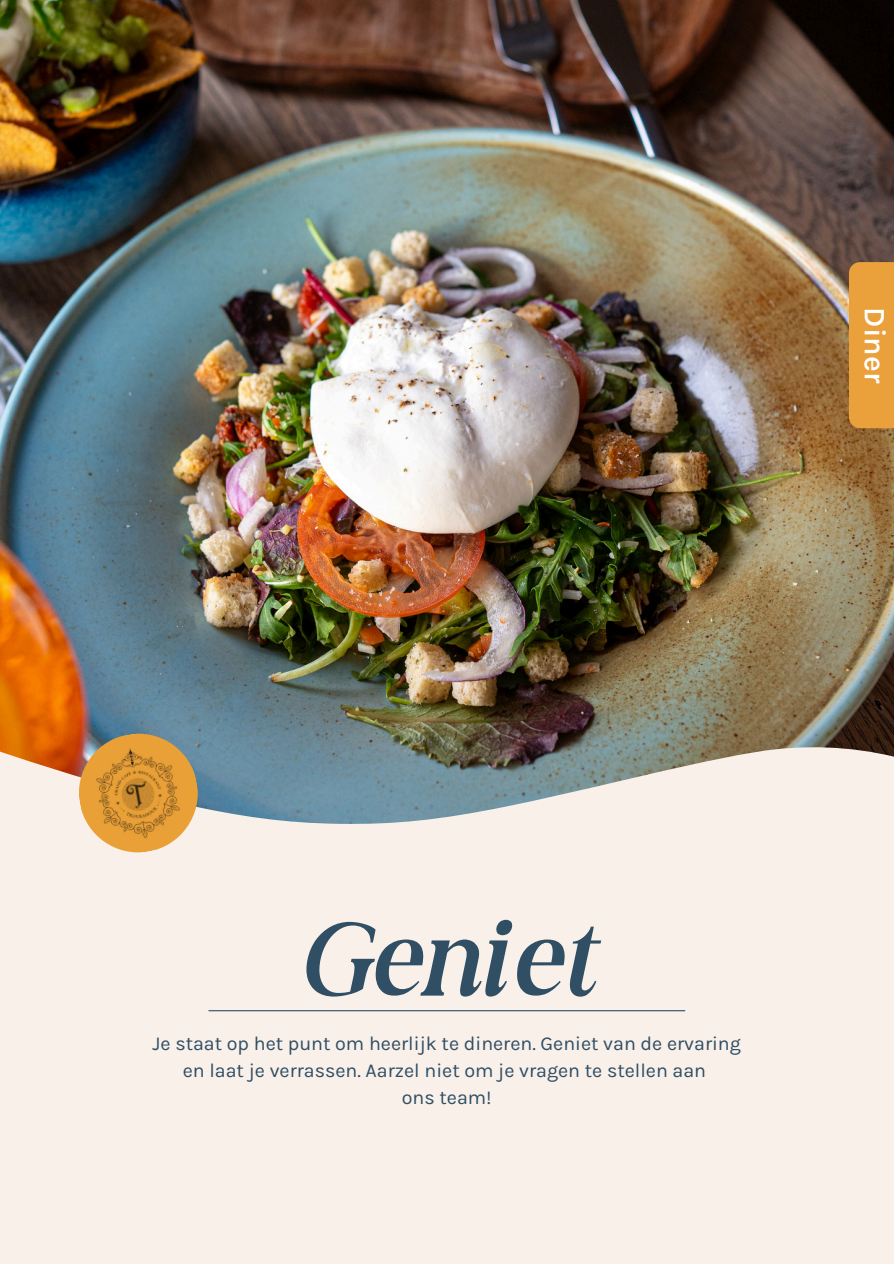
<style>
.page{position:relative;width:894px;height:1264px;background:#fff}
.page>*{position:absolute;margin:0;border:0;box-sizing:border-box;transform-origin:0 0}
.t1{font:italic 103.05px "Ws Paradose";color:#304e64}
.t2{font:600 30px "Karla";color:#fff}
.t3{font:19.65px/27.2px "Karla";color:#304e64;text-align:center}
</style>
<div class="page">
<div style="left:0;top:0;width:893px;height:1263px;background:#f8f0e9"></div>
<img style="left:0;top:0;width:893px;height:742px">
<svg style="left:0;top:742px;width:893px;height:82px"></svg>
<hr style="left:209px;top:1010px;width:475px;height:1px;background:#304e64">
<img style="left:74px;top:728px;width:128px;height:125px">
<div style="left:848px;top:262px;width:45px;height:166px;background:#eba13b"></div>
<h1 class="t2" style="left:891px;top:307px;width:77px;rotate:90deg">Diner</h1>
<h2 class="t1" style="left:298px;top:897px;width:298px">Geniet</h2>
<p class="t3" style="left:153px;top:1029px;width:589px">Je staat op het punt om heerlijk te dineren. Geniet van de ervaring en laat je verrassen. Aarzel niet om je vragen te stellen aan</p>
<p class="t3" style="left:402px;top:1083px;width:91px">ons team!</p>
</div>
